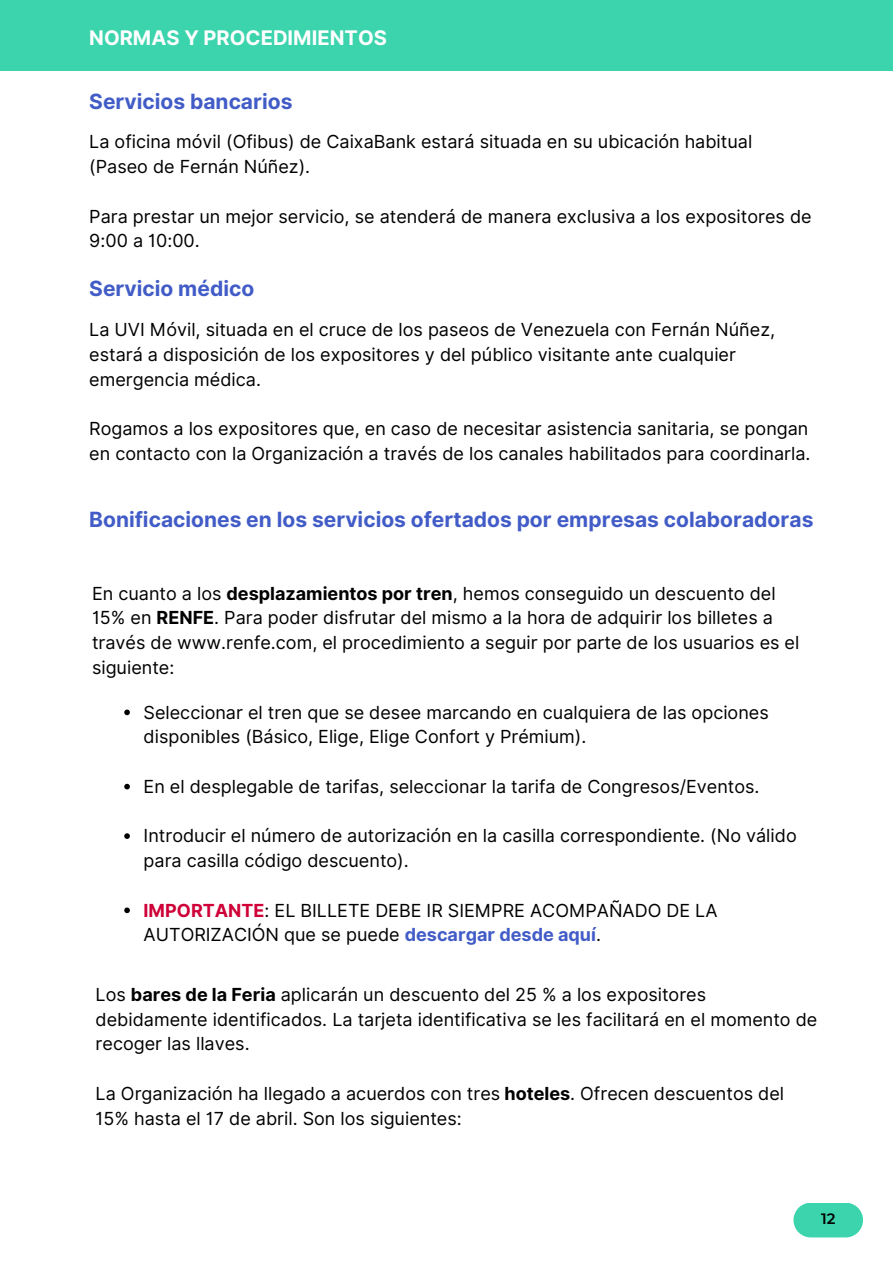
<style>
.page{position:relative;width:893px;height:1264px;background:#fff}
.page>*{position:absolute;margin:0;border:0;box-sizing:border-box;transform-origin:0 0}
.t1{font:700 21px "Inter";color:#425cc7}
.t2{font:700 20.1px "Inter";color:#fff}
.t3{font:18px/24.8px "Inter";color:#000}
.t4{font:600 15px "Montserrat";color:#000}
.s1{font-weight:700}
.s2{font-weight:700;color:#ce0037}
.s3{font-weight:700;color:#425cc7}
</style>
<div class="page">
<div style="left:0;top:0;width:892px;height:71px;background:#3bd4ad"></div>
<div style="left:793px;top:1202px;width:70px;height:35px;background:#3bd4ad;border-radius:17px"></div>
<svg style="left:124px;top:709px;width:6px;height:6px"></svg>
<svg style="left:124px;top:783px;width:6px;height:6px"></svg>
<svg style="left:124px;top:833px;width:6px;height:6px"></svg>
<svg style="left:124px;top:907px;width:6px;height:6px"></svg>
<p class="t2" style="left:89px;top:25px;width:299px">NORMAS Y PROCEDIMIENTOS</p>
<p class="t1" style="left:89px;top:88px;width:205px">Servicios bancarios</p>
<p class="t3" style="left:89px;top:129px;width:664px">La oficina móvil (Ofibus) de CaixaBank estará situada en su ubicación habitual (Paseo de Fernán Núñez).</p>
<p class="t3" style="left:89px;top:204px;width:723px">Para prestar un mejor servicio, se atenderá de manera exclusiva a los expositores de<br>9:00 a 10:00.</p>
<p class="t1" style="left:89px;top:276px;width:166px">Servicio médico</p>
<p class="t3" style="left:89px;top:317px;width:687px">La UVI Móvil, situada en el cruce de los paseos de Venezuela con Fernán Núñez, estará a disposición de los expositores y del público visitante ante cualquier emergencia médica.</p>
<p class="t3" style="left:89px;top:416px;width:722px">Rogamos a los expositores que, en caso de necesitar asistencia sanitaria, se pongan en contacto con la Organización a través de los canales habilitados para coordinarla.</p>
<p class="t1" style="left:89px;top:507px;width:725px">Bonificaciones en los servicios ofertados por empresas colaboradoras</p>
<p class="t3" style="left:92px;top:580px;width:708px">En cuanto a los <span class="s1">desplazamientos por tren</span>, hemos conseguido un descuento del 15% en <span class="s1">RENFE</span>. Para poder disfrutar del mismo a la hora de adquirir los billetes a través de www.renfe.com, el procedimiento a seguir por parte de los usuarios es el siguiente:</p>
<p class="t3" style="left:144px;top:699px;width:626px">Seleccionar el tren que se desee marcando en cualquiera de las opciones disponibles (Básico, Elige, Elige Confort y Prémium).</p>
<p class="t3" style="left:144px;top:774px;width:617px">En el desplegable de tarifas, seleccionar la tarifa de Congresos/Eventos.</p>
<p class="t3" style="left:144px;top:823px;width:654px">Introducir el número de autorización en la casilla correspondiente. (No válido para casilla código descuento).</p>
<p class="t3" style="left:144px;top:897px;width:575px"><span class="s2">IMPORTANTE</span>: EL BILLETE DEBE IR SIEMPRE ACOMPAÑADO DE LA<br>AUTORIZACIÓN que se puede <span class="s3">descargar desde aquí</span>.</p>
<p class="t3" style="left:96px;top:982px;width:723px">Los <span class="s1">bares de la Feria</span> aplicarán un descuento del 25 % a los expositores debidamente identificados. La tarjeta identificativa se les facilitará en el momento de recoger las llaves.</p>
<p class="t3" style="left:96px;top:1080px;width:690px">La Organización ha llegado a acuerdos con tres <span class="s1">hoteles</span>. Ofrecen descuentos del<br>15% hasta el 17 de abril. Son los siguientes:</p>
<p class="t4" style="left:821px;top:1209px;width:16px">12</p>
</div>
